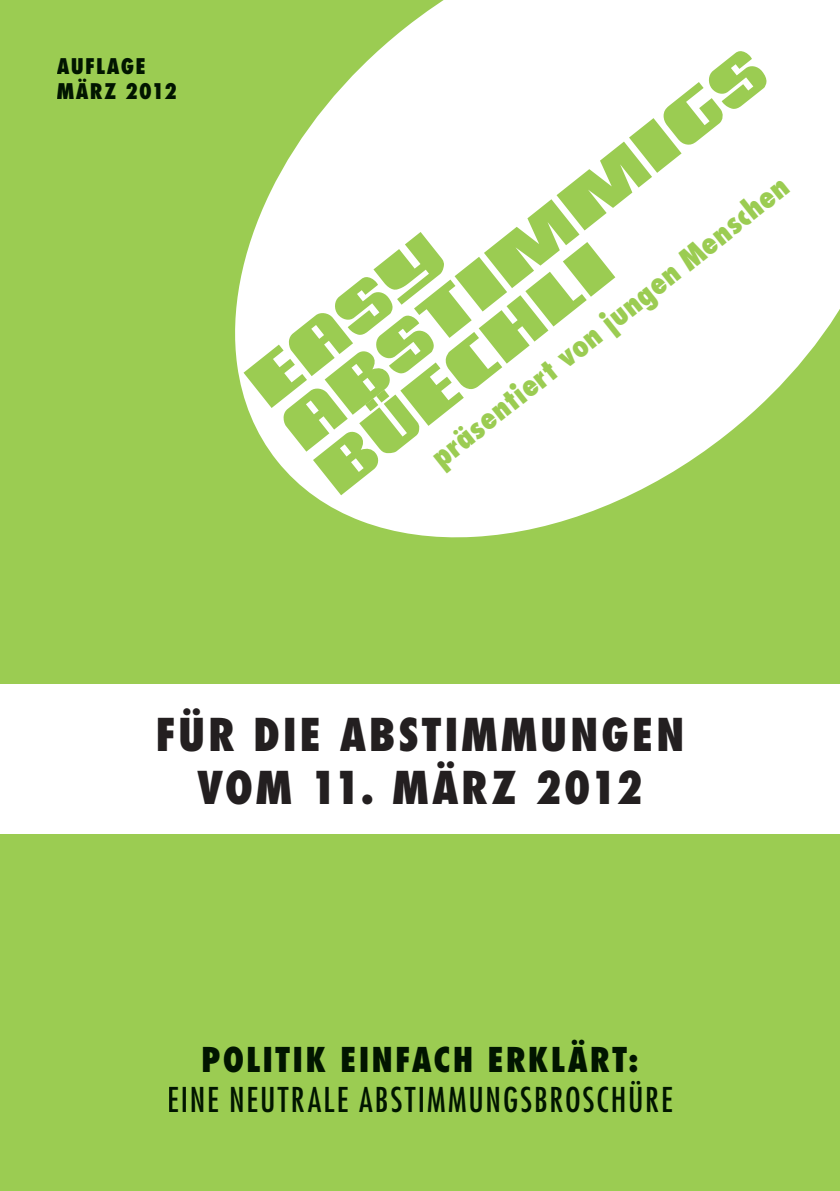
<style>
.page{position:relative;width:840px;height:1191px;background:#fff}
.page>*{position:absolute;margin:0;border:0;box-sizing:border-box;transform-origin:0 0}
.t1{font:62.6px/55.4px "Barracuda";color:#9bcc52;scale:.94 1}
.t2{font:51.6px/46.4px "Barracuda";color:#9bcc52;scale:.94 1}
.t3{font:800 condensed 44px/52.8px "Futura Std";letter-spacing:.06em;color:#231f20;text-align:center}
.t4{font:condensed 33.2px "Futura Std";letter-spacing:.06em;color:#011500}
.t5{font:800 condensed 33.2px "Futura Std";letter-spacing:.06em;color:#011500}
.t6{font:800 condensed 29px "Futura Std";color:#9bcc52}
.t7{font:800 condensed 24px "Futura Std";color:#9bcc52}
.t8{font:800 condensed 21px/25.2px "Futura Std";letter-spacing:.06em;color:#011500}
</style>
<div class="page">
<div style="left:0;top:0;width:839px;height:1191px;background:#9bcc52"></div>
<div style="left:0;top:684px;width:839px;height:149px;background:#fff"></div>
<svg style="left:235px;top:0;width:604px;height:538px;fill:#fff"></svg>
<p class="t8" style="left:57px;top:54px;width:121px">AUFLAGE<br>MÄRZ 2012</p>
<h2 class="t2" style="left:361px;top:312px;width:525px;rotate:-39deg">EASY<br>ABSTIMMIGS<br>BÜECHLI</h2>
<h1 class="t1" style="left:239px;top:370px;width:636px;rotate:-38deg">EASY<br>ABSTIMMIGS<br>BÜECHLI</h1>
<p class="t7" style="left:508px;top:379px;width:370px;rotate:-39deg">präsentiert von jungen Menschen</p>
<p class="t6" style="left:422px;top:444px;width:448px;rotate:-38deg">präsentiert von jungen Menschen</p>
<h3 class="t3" style="left:155px;top:708px;width:530px">FÜR DIE ABSTIMMUNGEN<br>VOM 11. MÄRZ 2012</h3>
<p class="t5" style="left:201px;top:1039px;width:438px">POLITIK EINFACH ERKLÄRT:</p>
<p class="t4" style="left:167px;top:1080px;width:506px">EINE NEUTRALE ABSTIMMUNGSBROSCHÜRE</p>
</div>
